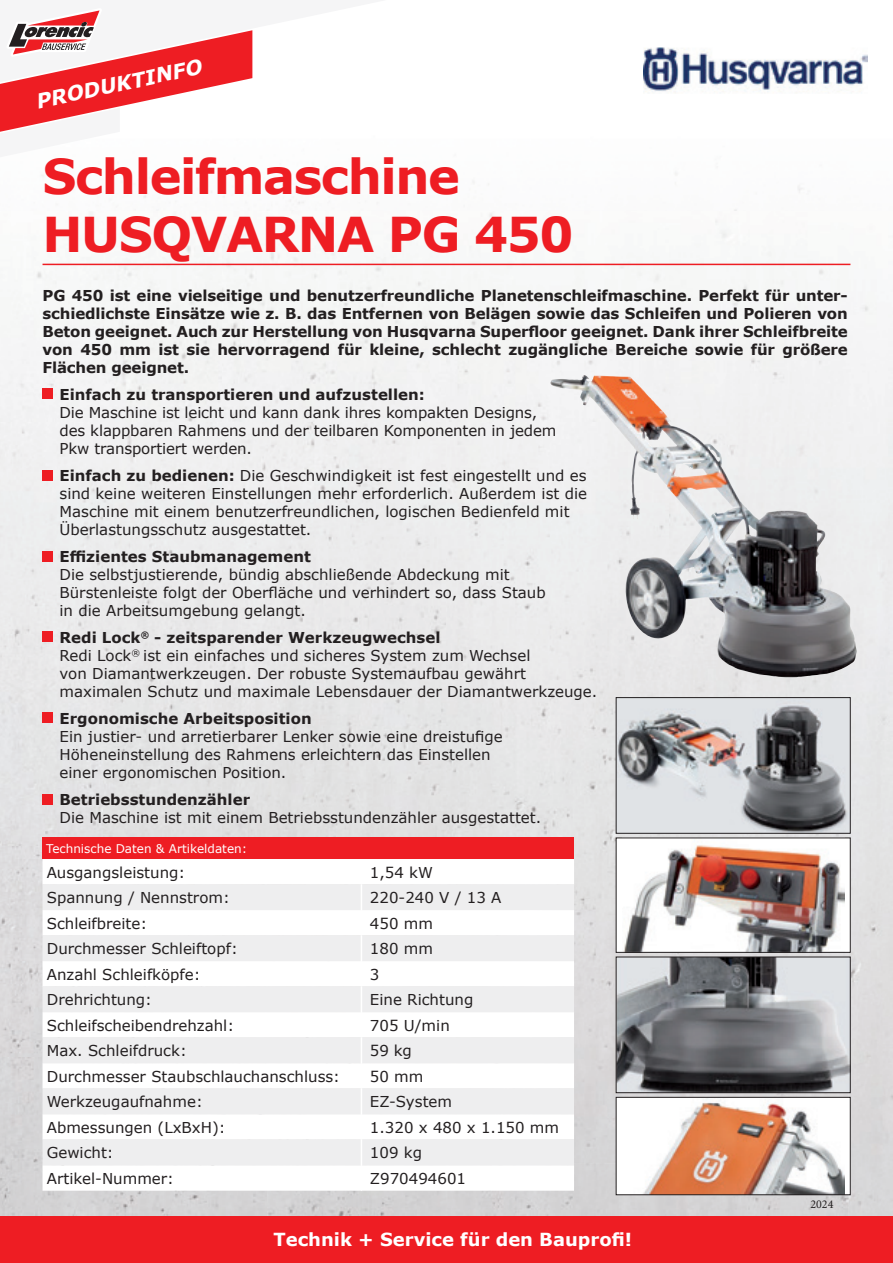
<style>
.page{position:relative;width:893px;height:1263px;background:#fff}
.page>*{position:absolute;margin:0;border:0;box-sizing:border-box;transform-origin:0 0}
.t1{font:700 48px/57.6px "Verdana";letter-spacing:-.03em;color:#ee1d23}
.t2{font:italic 700 20.25px "Verdana";color:#fff}
.t3{font:700 18px "Verdana";color:#fff}
.t4{font:15px/18px "Verdana";color:#231f20}
.t5{font:700 15px/18px "Verdana";color:#231f20;text-align:justify}
.t6{font:12px "Verdana";color:#fff}
.t7{font:12px "Minion Pro";color:#231f20}
.s1{font-weight:700}
</style>
<div class="page">
<img style="left:0;top:51px;width:893px;height:583px">
<img style="left:0;top:634px;width:446px;height:582px">
<img style="left:446px;top:634px;width:179px;height:529px">
<img style="left:625px;top:634px;width:268px;height:106px">
<img style="left:849px;top:740px;width:44px;height:476px">
<img style="left:625px;top:833px;width:224px;height:5px">
<img style="left:625px;top:952px;width:224px;height:5px">
<div style="left:446px;top:1163px;width:403px;height:53px;background:#d4d3d4"></div>
<div style="left:0;top:1216px;width:893px;height:47px;background:#ee1d23"></div>
<svg style="left:0;top:10px;width:387px;height:147px"></svg>
<hr style="left:43px;top:264px;width:807px;height:1px;background:#ee1d23">
<div style="left:43px;top:838px;width:531px;height:21px;background:#ee1d23"></div>
<svg style="left:43px;top:859px;width:531px;height:332px"></svg>
<svg style="left:43px;top:884px;width:531px;height:281px;fill:#eeeeef"></svg>
<svg style="left:361px;top:859px;width:1px;height:332px"></svg>
<img style="left:644px;top:47px;width:223px;height:53px">
<div style="left:43px;top:388px;width:10px;height:11px;background:#ee1d23"></div>
<div style="left:43px;top:470px;width:10px;height:10px;background:#ee1d23"></div>
<div style="left:43px;top:551px;width:10px;height:10px;background:#ee1d23"></div>
<img style="left:550px;top:375px;width:152px;height:192px">
<img style="left:618px;top:699px;width:230px;height:132px">
<div style="left:616px;top:697px;width:234px;height:136px;border:1px solid #231f20"></div>
<div style="left:43px;top:631px;width:10px;height:11px;background:#ee1d23"></div>
<div style="left:616px;top:838px;width:234px;height:114px;background:#fff"></div>
<img style="left:624px;top:845px;width:220px;height:105px">
<img style="left:618px;top:959px;width:230px;height:132px">
<div style="left:616px;top:957px;width:234px;height:136px;border:1px solid #231f20"></div>
<div style="left:616px;top:1097px;width:234px;height:98px;background:#fff"></div>
<img style="left:643px;top:1099px;width:201px;height:94px">
<div style="left:616px;top:1097px;width:234px;height:98px;border:1px solid #231f20"></div>
<div style="left:43px;top:712px;width:10px;height:11px;background:#ee1d23"></div>
<div style="left:43px;top:794px;width:10px;height:11px;background:#ee1d23"></div>
<h2 class="t2" style="left:33px;top:87px;width:171px;rotate:-12deg">PRODUKTINFO</h2>
<h1 class="t1" style="left:43px;top:147px;width:533px">Schleifmaschine<br>HUSQVARNA PG 450</h1>
<p class="t5" style="left:43px;top:286px;width:807px">PG 450 ist eine vielseitige und benutzerfreundliche Planetenschleifmaschine. Perfekt für unter&shy;schiedlichste Einsätze wie z. B. das Entfernen von Belägen sowie das Schleifen und Polieren von Beton geeignet. Auch zur Herstellung von Husqvarna Superfloor geeignet. Dank ihrer Schleifbreite von 450 mm ist sie hervorragend für kleine, schlecht zugängliche Bereiche sowie für größere Flächen geeignet.</p>
<p class="t5" style="left:60px;top:385px;width:367px">Einfach zu transportieren und aufzustellen:</p>
<p class="t4" style="left:60px;top:403px;width:498px">Die Maschine ist leicht und kann dank ihres kompakten Designs, des klappbaren Rahmens und der teilbaren Komponenten in jedem<br>Pkw transportiert werden.</p>
<p class="t4" style="left:60px;top:466px;width:529px"><span class="s1">Einfach zu bedienen:</span> Die Geschwindigkeit ist fest eingestellt und es sind keine weiteren Einstellungen mehr erforderlich. Außerdem ist die Maschine mit einem benutzerfreundlichen, logischen Bedienfeld mit Überlastungsschutz ausgestattet.</p>
<p class="t5" style="left:60px;top:547px;width:253px">Effizientes Staubmanagement</p>
<p class="t4" style="left:60px;top:565px;width:488px">Die selbstjustierende, bündig abschließende Abdeckung mit<br>Bürstenleiste folgt der Oberfläche und verhindert so, dass Staub in die Arbeitsumgebung gelangt.</p>
<p class="t4" style="left:60px;top:628px;width:539px"><span class="s1">Redi Lock</span><sup>®</sup> <span class="s1">- zeitsparender Werkzeugwechsel<br></span>Redi Lock<sup>®</sup> ist ein einfaches und sicheres System zum Wechsel<br>von Diamantwerkzeugen. Der robuste Systemaufbau gewährt maximalen Schutz und maximale Lebensdauer der Diamantwerkzeuge.</p>
<p class="t5" style="left:60px;top:709px;width:254px">Ergonomische Arbeitsposition</p>
<p class="t4" style="left:60px;top:727px;width:445px">Ein justier- und arretierbarer Lenker sowie eine dreistufige<br>Höheneinstellung des Rahmens erleichtern das Einstellen einer ergonomischen Position.</p>
<p class="t5" style="left:60px;top:790px;width:192px">Betriebsstundenzähler</p>
<p class="t4" style="left:60px;top:808px;width:483px">Die Maschine ist mit einem Betriebsstundenzähler ausgestattet.</p>
<p class="t6" style="left:46px;top:840px;width:202px">Technische Daten &amp; Artikeldaten:</p>
<p class="t4" style="left:47px;top:863px;width:140px">Ausgangsleistung:</p>
<p class="t4" style="left:370px;top:863px;width:65px">1,54 kW</p>
<p class="t4" style="left:47px;top:888px;width:185px">Spannung / Nennstrom:</p>
<p class="t4" style="left:370px;top:888px;width:133px">220-240 V / 13 A</p>
<p class="t4" style="left:47px;top:914px;width:102px">Schleifbreite:</p>
<p class="t4" style="left:370px;top:914px;width:65px">450 mm</p>
<p class="t4" style="left:47px;top:939px;width:193px">Durchmesser Schleiftopf:</p>
<p class="t4" style="left:370px;top:939px;width:65px">180 mm</p>
<p class="t4" style="left:47px;top:965px;width:155px">Anzahl Schleifköpfe:</p>
<p class="t4" style="left:370px;top:965px;width:11px">3</p>
<p class="t4" style="left:47px;top:990px;width:107px">Drehrichtung:</p>
<p class="t4" style="left:370px;top:990px;width:105px">Eine Richtung</p>
<p class="t4" style="left:47px;top:1016px;width:189px">Schleifscheibendrehzahl:</p>
<p class="t4" style="left:370px;top:1016px;width:81px">705 U/min</p>
<p class="t4" style="left:47px;top:1041px;width:142px">Max. Schleifdruck:</p>
<p class="t4" style="left:370px;top:1041px;width:43px">59 kg</p>
<p class="t4" style="left:47px;top:1067px;width:295px">Durchmesser Staubschlauchanschluss:</p>
<p class="t4" style="left:370px;top:1067px;width:55px">50 mm</p>
<p class="t4" style="left:47px;top:1092px;width:158px">Werkzeugaufnahme:</p>
<p class="t4" style="left:370px;top:1092px;width:84px">EZ-System</p>
<p class="t4" style="left:47px;top:1118px;width:180px">Abmessungen (LxBxH):</p>
<p class="t4" style="left:370px;top:1118px;width:191px">1.320 x 480 x 1.150 mm</p>
<p class="t4" style="left:47px;top:1143px;width:68px">Gewicht:</p>
<p class="t4" style="left:370px;top:1143px;width:54px">109 kg</p>
<p class="t4" style="left:47px;top:1169px;width:129px">Artikel-Nummer:</p>
<p class="t4" style="left:370px;top:1169px;width:98px">Z970494601</p>
<p class="t3" style="left:273px;top:1227px;width:360px">Technik + Service für den Bauprofi!</p>
<p class="t7" style="left:810px;top:1196px;width:25px">2024</p>
</div>
